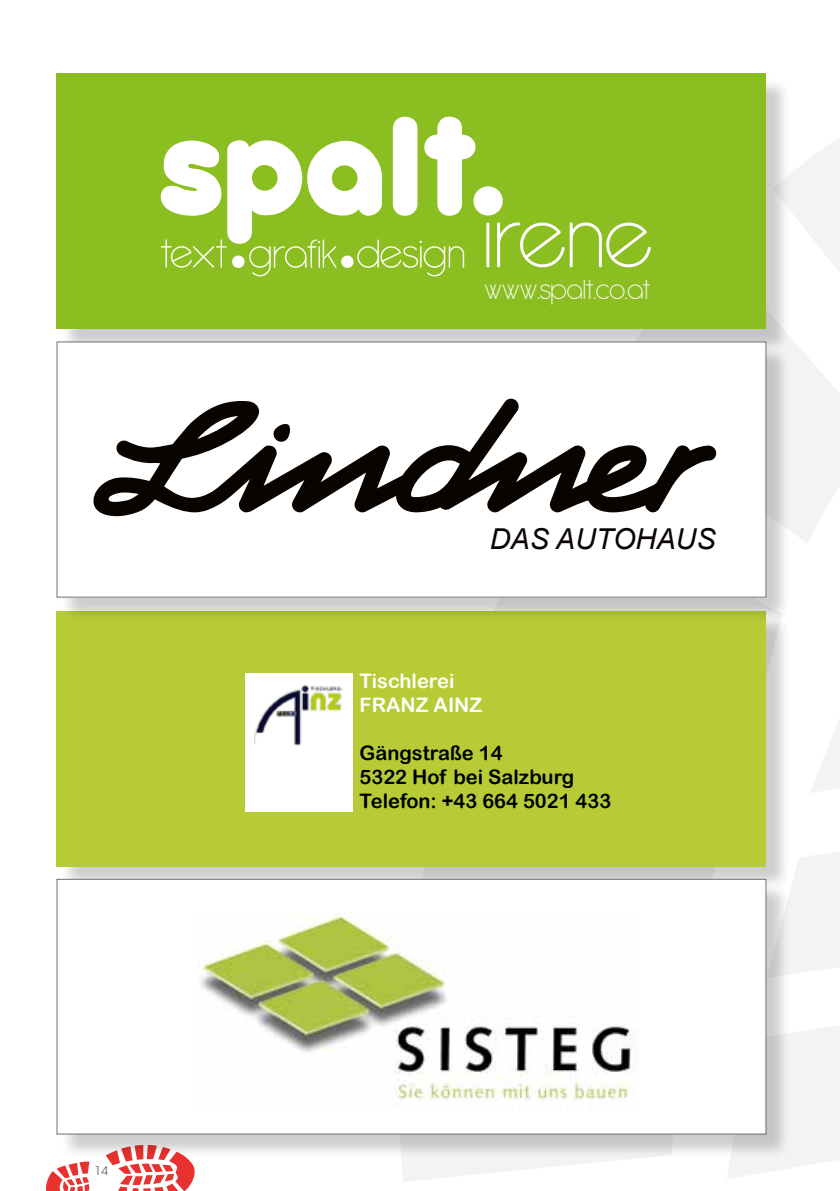
<style>
.page{position:relative;width:840px;height:1191px;background:#fff}
.page>*{position:absolute;margin:0;border:0;box-sizing:border-box;transform-origin:0 0}
.t1{font:200 30px "Antipasto";letter-spacing:-.04em;color:#fff}
.t2{font:italic 28.8px "Arial";color:#090400}
.t3{font:20px/24px "Arial Rounded MT Bold";color:#000}
.t4{font:20px/24px "Arial Rounded MT Bold";color:#fff}
.t5{font:12px "ITC Avant Garde Std";color:#6f6f6e}
</style>
<div class="page">
<svg style="left:46px;top:1113px;width:149px;height:78px"></svg>
<svg style="left:402px;top:1159px;width:221px;height:23px;fill:#f4f4f4"></svg>
<svg style="left:790px;top:139px;width:49px;height:404px"></svg>
<svg style="left:811px;top:721px;width:28px;height:72px"></svg>
<svg style="left:790px;top:852px;width:49px;height:122px"></svg>
<svg style="left:727px;top:1026px;width:112px;height:152px"></svg>
<div style="left:60px;top:614px;width:730px;height:277px;background:#000;opacity:.2"></div>
<div style="left:57px;top:611px;width:708px;height:255px;background:#b6cb36"></div>
<div style="left:245px;top:673px;width:107px;height:139px;background:#fff"></div>
<img style="left:254px;top:684px;width:88px;height:62px">
<div style="left:60px;top:77px;width:730px;height:277px;background:#000;opacity:.2"></div>
<div style="left:57px;top:74px;width:708px;height:255px;background:#8bbe20"></div>
<hr style="left:486px;top:222px;width:3px;height:45px;background:#fff">
<svg style="left:497px;top:222px;width:153px;height:45px"></svg>
<div style="left:473px;top:186px;width:29px;height:29px;background:#fff;border-radius:50%"></div>
<svg style="left:161px;top:117px;width:314px;height:159px"></svg>
<div style="left:60px;top:345px;width:730px;height:277px;background:#000;opacity:.2"></div>
<div style="left:57px;top:342px;width:708px;height:255px;background:#fff"></div>
<svg style="left:93px;top:399px;width:623px;height:117px"></svg>
<svg style="left:272px;top:424px;width:19px;height:18px"></svg>
<div style="left:60px;top:882px;width:730px;height:277px;background:#000;opacity:.2"></div>
<div style="left:57px;top:879px;width:708px;height:255px;background:#fff"></div>
<img style="left:199px;top:914px;width:438px;height:186px">
<div style="left:57px;top:879px;width:708px;height:255px;border:1px solid #6f6f6e"></div>
<p class="t5" style="left:94px;top:1163px;width:15px">14</p>
<h1 class="t1" style="left:483px;top:273px;width:168px">www.spalt.co.at</h1>
<h2 class="t2" style="left:489px;top:520px;width:227px">DAS AUTOHAUS</h2>
<p class="t4" style="left:359px;top:668px;width:124px">Tischlerei<br>FRANZ AINZ</p>
<p class="t3" style="left:359px;top:740px;width:253px">Gängstraße 14<br>5322 Hof bei Salzburg<br>Telefon: +43 664 5021 433</p>
</div>
